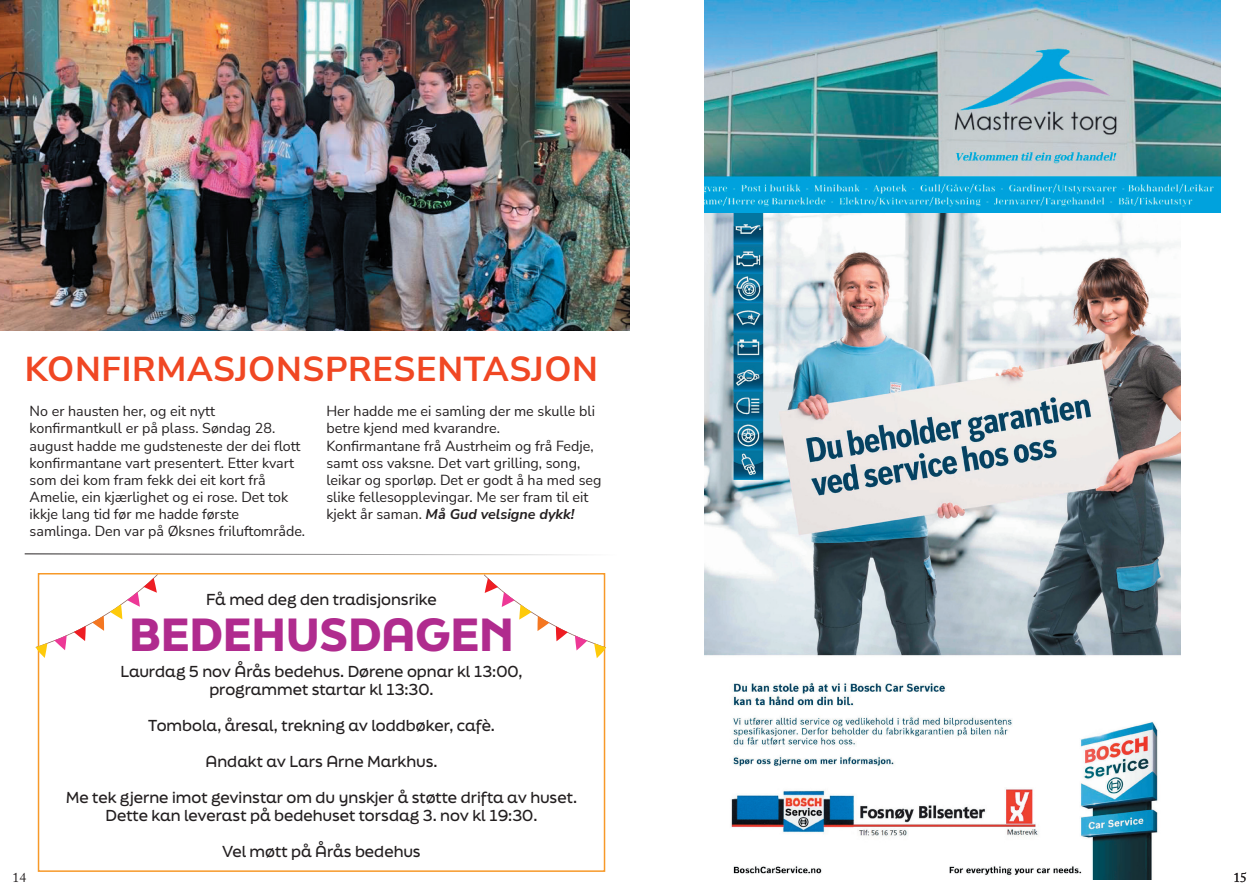
<style>
.page{position:relative;width:1259px;height:893px;background:#fff}
.page>*{position:absolute;margin:0;border:0;box-sizing:border-box;transform-origin:0 0}
.t1{font:900 43.95px "Final Six";color:#b02b8e}
.t2{font:700 34.5px "Nunito Sans";letter-spacing:.02em;color:#f04723}
.t3{font:500 15px/18px "Final Six";color:#231f20;text-align:center}
.t4{font:14.25px/17.1px "Nunito Sans";color:#231f20}
.t5{font:13.5px "Adobe Caslon Pro";color:#231f20}
.s1{font-weight:700;font-style:italic}
</style>
<div class="page">
<img style="left:0;top:0;width:629px;height:331px">
<img style="left:704px;top:213px;width:476px;height:666px">
<img style="left:704px;top:1px;width:516px;height:212px">
<svg style="left:24px;top:553px;width:582px;height:124px"></svg>
<h2 class="t2" style="left:25px;top:345px;width:575px">KONFIRMASJONSPRESENTASJON</h2>
<p class="t4" style="left:30px;top:402px;width:277px">No er hausten her, og eit nytt konfirmantkull er på plass. Søndag 28. august hadde me gudsteneste der dei flott konfirmantane vart presentert. Etter kvart som dei kom fram fekk dei eit kort frå Amelie, ein kjærlighet og ei rose. Det tok ikkje lang tid før me hadde første<br>samlinga. Den var på Øksnes friluftområde.</p>
<p class="t4" style="left:326px;top:402px;width:276px">Her hadde me ei samling der me skulle bli betre kjend med kvarandre.<br>Konfirmantane frå Austrheim og frå Fedje, samt oss vaksne. Det vart grilling, song, leikar og sporløp. Det er godt å ha med seg slike fellesopplevingar. Me ser fram til eit kjekt år saman. <span class="s1">Må Gud velsigne dykk!</span></p>
<p class="t3" style="left:206px;top:590px;width:232px">Få med deg den tradisjonsrike</p>
<h1 class="t1" style="left:129px;top:602px;width:386px">BEDEHUSDAGEN</h1>
<p class="t3" style="left:120px;top:662px;width:404px">Laurdag 5 nov Årås bedehus. Dørene opnar kl 13:00, programmet startar kl 13:30.</p>
<p class="t3" style="left:148px;top:716px;width:348px">Tombola, åresal, trekning av loddbøker, cafè.</p>
<p class="t3" style="left:205px;top:752px;width:233px">Andakt av Lars Arne Markhus.</p>
<p class="t3" style="left:66px;top:788px;width:513px">Me tek gjerne imot gevinstar om du ynskjer å støtte drifta av huset.<br>Dette kan leverast på bedehuset torsdag 3. nov kl 19:30.</p>
<p class="t3" style="left:222px;top:842px;width:200px">Vel møtt på Årås bedehus</p>
<p class="t5" style="left:13px;top:869px;width:15px">14</p>
<p class="t5" style="left:1233px;top:869px;width:15px">15</p>
</div>
